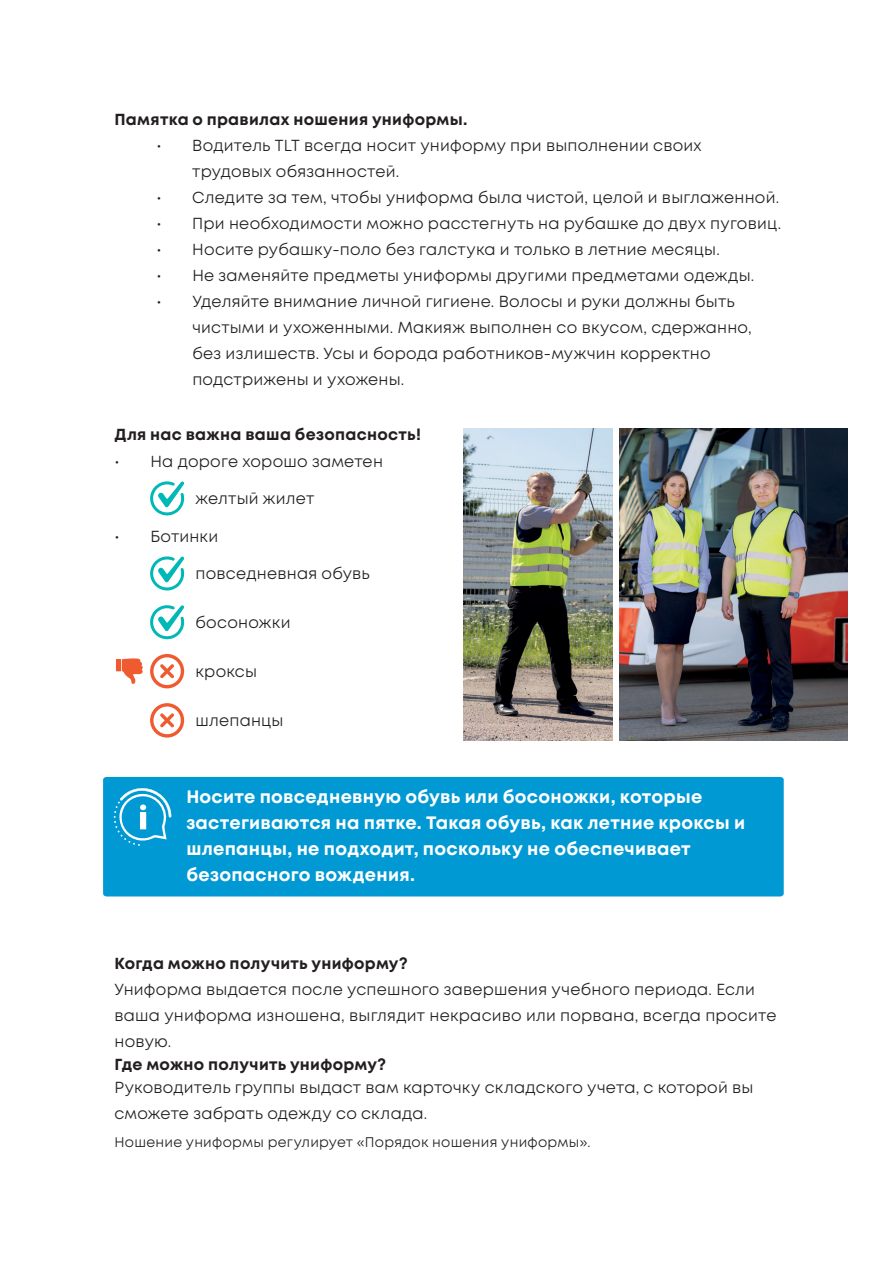
<style>
.page{position:relative;width:893px;height:1263px;background:#fff}
.page>*{position:absolute;margin:0;border:0;box-sizing:border-box;transform-origin:0 0}
.t1{font:700 18px/26px "Mont";letter-spacing:.015em;color:#fff}
.t2{font:16.05px/26px "Mont";letter-spacing:.015em;color:#231f20}
.t3{font:700 16.05px "Mont";letter-spacing:.02em;color:#231f20}
.t4{font:13.95px "Mont";letter-spacing:.02em;color:#231f20}
</style>
<div class="page">
<div style="left:103px;top:777px;width:681px;height:119px;background:#0099d4"></div>
<svg style="left:114px;top:785px;width:58px;height:61px;background:#32acdc"></svg>
<svg style="left:150px;top:481px;width:34px;height:34px"></svg>
<svg style="left:150px;top:556px;width:34px;height:35px"></svg>
<svg style="left:150px;top:605px;width:34px;height:34px"></svg>
<svg style="left:150px;top:654px;width:34px;height:34px"></svg>
<svg style="left:150px;top:703px;width:34px;height:35px"></svg>
<svg style="left:116px;top:658px;width:27px;height:26px"></svg>
<img style="left:619px;top:429px;width:228px;height:312px">
<img style="left:464px;top:429px;width:149px;height:312px">
<p class="t3" style="left:114px;top:109px;width:355px">Памятка о правилах ношения униформы.</p>
<p class="t2" style="left:192px;top:133px;width:511px;text-indent:-36px">• Водитель TLT всегда носит униформу при выполнении своих трудовых обязанностей.</p>
<p class="t2" style="left:156px;top:185px;width:624px">• Следите за тем, чтобы униформа была чистой, целой и выглаженной.</p>
<p class="t2" style="left:156px;top:211px;width:626px">• При необходимости можно расстегнуть на рубашке до двух пуговиц.</p>
<p class="t2" style="left:156px;top:237px;width:565px">• Носите рубашку-поло без галстука и только в летние месяцы.</p>
<p class="t2" style="left:156px;top:263px;width:599px">• Не заменяйте предметы униформы другими предметами одежды.</p>
<p class="t2" style="left:192px;top:289px;width:561px;text-indent:-36px">• Уделяйте внимание личной гигиене. Волосы и руки должны быть чистыми и ухоженными. Макияж выполнен со вкусом, сдержанно, без излишеств. Усы и борода работников-мужчин корректно подстрижены и ухожены.</p>
<p class="t3" style="left:114px;top:424px;width:308px">Для нас важна ваша безопасность!</p>
<p class="t2" style="left:114px;top:448px;width:270px">• На дороге хорошо заметен</p>
<p class="t2" style="left:195px;top:486px;width:120px">желтый жилет</p>
<p class="t2" style="left:114px;top:523px;width:105px">• Ботинки</p>
<p class="t2" style="left:195px;top:561px;width:176px">повседневная обувь</p>
<p class="t2" style="left:195px;top:609px;width:97px">босоножки</p>
<p class="t2" style="left:195px;top:658px;width:63px">кроксы</p>
<p class="t2" style="left:195px;top:708px;width:90px">шлепанцы</p>
<p class="t1" style="left:186px;top:784px;width:560px">Носите повседневную обувь или босоножки, которые застегиваются на пятке. Такая обувь, как летние кроксы и шлепанцы, не подходит, поскольку не обеспечивает безопасного вождения.</p>
<p class="t3" style="left:114px;top:953px;width:295px">Когда можно получить униформу?</p>
<p class="t2" style="left:114px;top:976px;width:663px">Униформа выдается после успешного завершения учебного периода. Если ваша униформа изношена, выглядит некрасиво или порвана, всегда просите новую.</p>
<p class="t2" style="left:114px;top:1075px;width:640px">Руководитель группы выдаст вам карточку складского учета, с которой вы сможете забрать одежду со склада.</p>
<p class="t4" style="left:114px;top:1134px;width:477px">Ношение униформы регулирует «Порядок ношения униформы».</p>
<p class="t3" style="left:114px;top:1054px;width:273px">Где можно получить униформу?</p>
</div>
